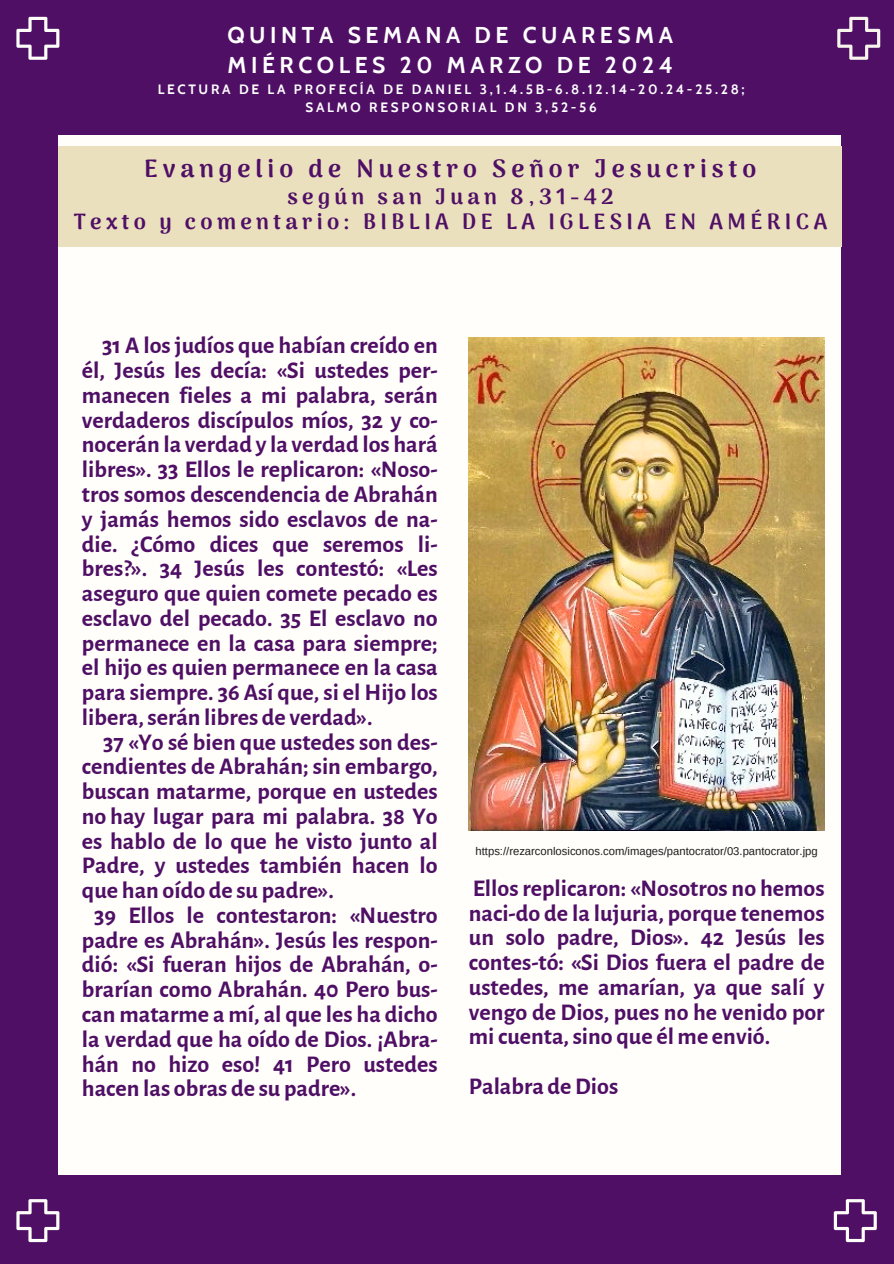
<style>
.page{position:relative;width:894px;height:1264px;background:#fff}
.page>*{position:absolute;margin:0;border:0;box-sizing:border-box;transform-origin:0 0}
.t1{font:900 24.75px "Arima Madurai";letter-spacing:.2em;color:#4f0f65}
.t2{font:700 24px/24.8px "Alegreya Sans";color:#4f0f65;text-align:justify}
.t3{font:700 22.8px/30.3px "Cabin";letter-spacing:.2em;color:#fff}
.t4{font:900 21.75px/24.8px "Arima Madurai";letter-spacing:.2em;color:#4f0f65;text-align:center}
.t5{font:700 13.5px/18px "Cabin";letter-spacing:.2em;color:#fff;text-align:center}
.t6{font:11.25px "Arimo";color:#1e1c1c}
</style>
<div class="page">
<div style="left:0;top:0;width:893px;height:1263px;background:#4f0f65"></div>
<div style="left:58px;top:136px;width:782px;height:1038px;background:#fffefa"></div>
<div style="left:58px;top:146px;width:783px;height:101px;background:#ebe0be"></div>
<svg style="left:16px;top:17px;width:43px;height:43px"></svg>
<svg style="left:833px;top:1199px;width:43px;height:43px"></svg>
<svg style="left:16px;top:1199px;width:43px;height:43px"></svg>
<svg style="left:837px;top:17px;width:43px;height:43px"></svg>
<img style="left:468px;top:338px;width:356px;height:492px">
<p class="t3" style="left:227px;top:19px;width:447px">QUINTA SEMANA DE CUARESMA<br>MIÉRCOLES 20 MARZO DE 2024</p>
<p class="t5" style="left:158px;top:80px;width:588px">LECTURA DE LA PROFECÍA DE DANIEL 3,1.4.5B-6.8.12.14-20.24-25.28;<br>SALMO RESPONSORIAL DN 3,52-56</p>
<h2 class="t1" style="left:144px;top:154px;width:613px">Evangelio de Nuestro Señor Jesucristo</h2>
<h2 class="t4" style="left:74px;top:184px;width:754px">según san Juan 8,31-42<br>Texto y comentario: BIBLIA DE LA IGLESIA EN AMÉRICA</h2>
<h1 class="t2" style="left:102px;top:334px;width:337px">31 A los judíos que habían creído en</h1>
<h1 class="t2" style="left:82px;top:358px;width:357px">él, Jesús les decía: «Si ustedes per-</h1>
<h1 class="t2" style="left:82px;top:383px;width:357px">manecen fieles a mi palabra, serán</h1>
<h1 class="t2" style="left:82px;top:408px;width:357px">verdaderos discípulos míos, 32 y co-</h1>
<h1 class="t2" style="left:82px;top:433px;width:357px">nocerán la verdad y la verdad los hará</h1>
<h1 class="t2" style="left:82px;top:457px;width:357px">libres». 33 Ellos le replicaron: «Noso-</h1>
<h1 class="t2" style="left:82px;top:482px;width:357px">tros somos descendencia de Abrahán</h1>
<h1 class="t2" style="left:82px;top:507px;width:357px">y jamás hemos sido esclavos de na-</h1>
<h1 class="t2" style="left:82px;top:532px;width:357px">die. ¿Cómo dices que seremos li-</h1>
<h1 class="t2" style="left:82px;top:556px;width:357px">bres?». 34 Jesús les contestó: «Les</h1>
<h1 class="t2" style="left:82px;top:581px;width:357px">aseguro que quien comete pecado es</h1>
<h1 class="t2" style="left:82px;top:606px;width:357px">esclavo del pecado. 35 El esclavo no</h1>
<h1 class="t2" style="left:82px;top:631px;width:357px">permanece en la casa para siempre;</h1>
<h1 class="t2" style="left:82px;top:655px;width:357px">el hijo es quien permanece en la casa</h1>
<h1 class="t2" style="left:82px;top:680px;width:357px">para siempre. 36 Así que, si el Hijo los</h1>
<h1 class="t2" style="left:82px;top:705px;width:292px">libera,serán libres de verdad».</h1>
<h1 class="t2" style="left:103px;top:730px;width:336px">37 «Yo sé bien que ustedes son des-</h1>
<h1 class="t2" style="left:82px;top:754px;width:357px">cendientes de Abrahán; sin embargo,</h1>
<h1 class="t2" style="left:82px;top:779px;width:357px">buscan matarme, porque en ustedes</h1>
<h1 class="t2" style="left:82px;top:804px;width:357px">no hay lugar para mi palabra. 38 Yo</h1>
<h1 class="t2" style="left:82px;top:829px;width:357px">es hablo de lo que he visto junto al</h1>
<h1 class="t2" style="left:82px;top:853px;width:357px">Padre, y ustedes también hacen lo</h1>
<h1 class="t2" style="left:82px;top:878px;width:253px">que han oído de su padre».</h1>
<h1 class="t2" style="left:94px;top:903px;width:345px">39 Ellos le contestaron: «Nuestro</h1>
<h1 class="t2" style="left:82px;top:928px;width:357px">padre es Abrahán». Jesús les respon-</h1>
<h1 class="t2" style="left:82px;top:952px;width:357px">dió: «Si fueran hijos de Abrahán, o-</h1>
<h1 class="t2" style="left:82px;top:977px;width:357px">brarían como Abrahán. 40 Pero bus-</h1>
<h1 class="t2" style="left:82px;top:1002px;width:357px">can matarme a mí, al que les ha dicho</h1>
<h1 class="t2" style="left:82px;top:1027px;width:357px">la verdad que ha oído de Dios. ¡Abra-</h1>
<h1 class="t2" style="left:82px;top:1051px;width:357px">hán no hizo eso! 41 Pero ustedes</h1>
<h1 class="t2" style="left:82px;top:1076px;width:275px">hacen las obras de su padre».</h1>
<p class="t6" style="left:475px;top:844px;width:343px">https://rezarconlosiconos.com/images/pantocrator/03.pantocrator.jpg</p>
<h1 class="t2" style="left:468px;top:876px;width:357px">Ellos replicaron: «Nosotros no hemos naci-do de la lujuria, porque tenemos un solo padre, Dios». 42 Jesús les contes-tó: «Si Dios fuera el padre de ustedes, me amarían, ya que salí y vengo de Dios, pues no he venido por micuenta,sino que él me envió.</h1>
<h1 class="t2" style="left:468px;top:1074px;width:151px">Palabra deDios</h1>
</div>
